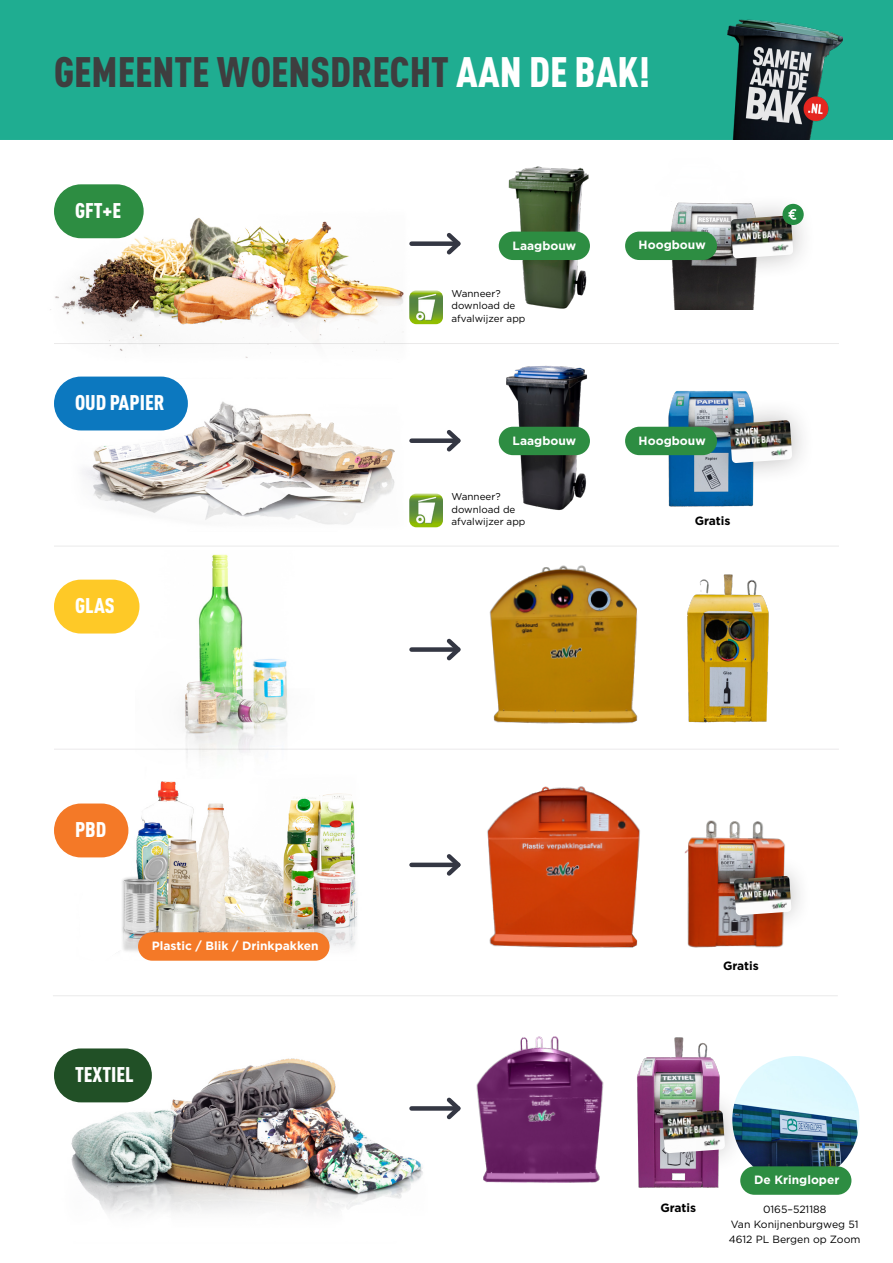
<style>
.page{position:relative;width:893px;height:1263px;background:#fff}
.page>*{position:absolute;margin:0;border:0;box-sizing:border-box;transform-origin:0 0}
.t1{font:900 42px "DIN Cond";color:#3e3e3f}
.t2{font:900 21px "DIN Cond";color:#fff}
.t3{font:700 12px "Gotham";color:#fff}
.t4{font:700 12px "Gotham";color:#000001}
.t5{font:10.5px "Gotham";color:#000001}
.t6{font:9.9px/12.3px "Gotham";color:#000001}
.s1{color:#fff}
</style>
<div class="page">
<div style="left:0;top:0;width:893px;height:140px;background:#1fad91"></div>
<img style="left:56px;top:1058px;width:367px;height:155px">
<img style="left:135px;top:554px;width:153px;height:203px">
<img style="left:74px;top:781px;width:284px;height:179px">
<div style="left:138px;top:932px;width:192px;height:29px;background:#f47927;border-radius:14px"></div>
<img style="left:66px;top:394px;width:345px;height:131px">
<img style="left:50px;top:204px;width:361px;height:174px">
<div style="left:54px;top:377px;width:134px;height:53px;background:#0c78bf;border-radius:27px"></div>
<div style="left:54px;top:580px;width:85px;height:53px;background:#fec927;border-radius:27px"></div>
<div style="left:54px;top:803px;width:74px;height:54px;background:#f47927;border-radius:27px"></div>
<div style="left:54px;top:1048px;width:98px;height:54px;background:#215026;border-radius:27px"></div>
<div style="left:54px;top:184px;width:90px;height:54px;background:#2d8d42;border-radius:27px"></div>
<hr style="left:54px;top:343px;width:785px;height:1px;background:#231f20">
<hr style="left:54px;top:546px;width:785px;height:1px;background:#231f20">
<hr style="left:54px;top:749px;width:785px;height:1px;background:#231f20">
<hr style="left:53px;top:995px;width:785px;height:1px;background:#231f20">
<img style="left:640px;top:391px;width:114px;height:116px">
<img style="left:489px;top:139px;width:119px;height:170px">
<img style="left:486px;top:343px;width:125px;height:168px">
<img style="left:728px;top:1052px;width:135px;height:135px;border-radius:67px">
<div style="left:725px;top:1048px;width:142px;height:142px;border:8px solid #fff;border-radius:50%"></div>
<div style="left:499px;top:427px;width:91px;height:28px;background:#2d8d42;border-radius:14px"></div>
<div style="left:499px;top:232px;width:91px;height:28px;background:#2d8d42;border-radius:14px"></div>
<div style="left:625px;top:427px;width:92px;height:28px;background:#2d8d42;border-radius:14px"></div>
<div style="left:706px;top:397px;width:109px;height:89px;background:#231f20;opacity:.3"></div>
<img style="left:730px;top:420px;width:62px;height:43px">
<div style="left:740px;top:1166px;width:111px;height:29px;background:#2d8d42;border-radius:14px"></div>
<img style="left:728px;top:14px;width:114px;height:126px">
<img style="left:409px;top:494px;width:34px;height:33px">
<img style="left:409px;top:290px;width:34px;height:34px">
<div style="left:411px;top:241px;width:47px;height:5px;background:#343743"></div>
<svg style="left:443px;top:233px;width:18px;height:22px"></svg>
<div style="left:411px;top:438px;width:47px;height:5px;background:#343743"></div>
<svg style="left:443px;top:430px;width:18px;height:22px"></svg>
<div style="left:411px;top:647px;width:47px;height:5px;background:#343743"></div>
<svg style="left:443px;top:638px;width:18px;height:23px"></svg>
<hr style="left:411px;top:863px;width:47px;height:4px;background:#343743">
<svg style="left:443px;top:854px;width:18px;height:22px"></svg>
<div style="left:411px;top:1106px;width:47px;height:5px;background:#343743"></div>
<svg style="left:443px;top:1097px;width:18px;height:23px"></svg>
<img style="left:650px;top:202px;width:106px;height:107px">
<div style="left:708px;top:192px;width:108px;height:89px;background:#231f20;opacity:.3"></div>
<img style="left:731px;top:216px;width:62px;height:42px">
<svg style="left:782px;top:204px;width:22px;height:21px"></svg>
<div style="left:625px;top:232px;width:92px;height:28px;background:#2d8d42;border-radius:14px"></div>
<img style="left:163px;top:264px;width:123px;height:72px">
<img style="left:637px;top:1037px;width:83px;height:151px">
<div style="left:639px;top:1087px;width:109px;height:89px;background:#231f20;opacity:.3"></div>
<img style="left:662px;top:1110px;width:63px;height:43px">
<img style="left:476px;top:1036px;width:128px;height:147px">
<img style="left:684px;top:820px;width:101px;height:128px">
<div style="left:713px;top:855px;width:99px;height:81px;background:#231f20;opacity:.3"></div>
<img style="left:734px;top:876px;width:57px;height:39px">
<img style="left:487px;top:786px;width:153px;height:162px">
<img style="left:463px;top:546px;width:190px;height:178px">
<img style="left:665px;top:546px;width:131px;height:177px">
<p class="t1" style="left:54px;top:46px;width:598px">GEMEENTE WOENSDRECHT <span class="s1">AAN DE BAK!</span></p>
<p class="t2" style="left:75px;top:197px;width:48px">GFT+E</p>
<p class="t2" style="left:75px;top:390px;width:91px">OUD PAPIER</p>
<p class="t2" style="left:75px;top:593px;width:41px">GLAS</p>
<p class="t2" style="left:75px;top:816px;width:33px">PBD</p>
<p class="t3" style="left:152px;top:938px;width:168px">Plastic / Blik / Drinkpakken</p>
<p class="t2" style="left:75px;top:1061px;width:60px">TEXTIEL</p>
<p class="t3" style="left:513px;top:237px;width:65px">Laagbouw</p>
<p class="t6" style="left:452px;top:287px;width:51px">Wanneer?</p>
<p class="t6" style="left:452px;top:299px;width:75px">download de afvalwijzer app</p>
<p class="t3" style="left:513px;top:432px;width:65px">Laagbouw</p>
<p class="t6" style="left:452px;top:490px;width:51px">Wanneer?</p>
<p class="t6" style="left:452px;top:503px;width:75px">download de afvalwijzer app</p>
<p class="t3" style="left:639px;top:237px;width:69px">Hoogbouw</p>
<p class="t3" style="left:639px;top:432px;width:69px">Hoogbouw</p>
<p class="t4" style="left:695px;top:512px;width:37px">Gratis</p>
<p class="t4" style="left:723px;top:958px;width:37px">Gratis</p>
<p class="t4" style="left:660px;top:1200px;width:37px">Gratis</p>
<p class="t3" style="left:754px;top:1172px;width:87px">De Kringloper</p>
<p class="t5" style="left:763px;top:1202px;width:65px">0165–521188</p>
<p class="t5" style="left:731px;top:1217px;width:129px">Van Konijnenburgweg 51</p>
<p class="t5" style="left:729px;top:1232px;width:133px">4612 PL Bergen op Zoom</p>
</div>
